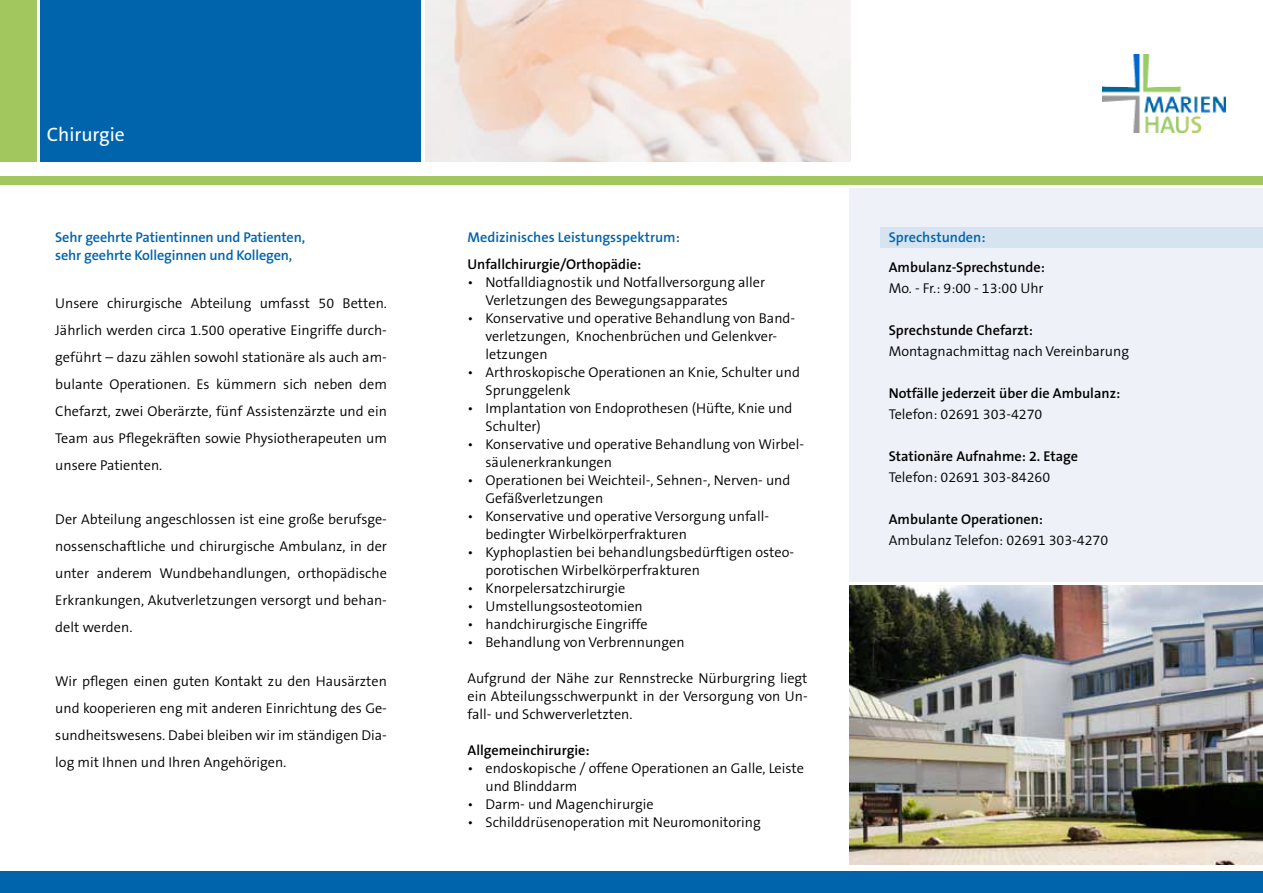
<style>
.page{position:relative;width:1263px;height:893px;background:#fff}
.page>*{position:absolute;margin:0;border:0;box-sizing:border-box;transform-origin:0 0}
.t1{font:19.5px "The Sans B5 Plain";color:#fff}
.t2{font:300 14.25px/27px "The Sans B4";color:#000}
.t3{font:600 14.25px "The Sans B6";color:#000}
.t4{font:600 14.25px/18px "The Sans B6";letter-spacing:-.01em;color:#0064ad}
</style>
<div class="page">
<div style="left:850px;top:188px;width:413px;height:393px;background:#eef1f8"></div>
<div style="left:880px;top:227px;width:383px;height:21px;background:#d6e3f0"></div>
<div style="left:0;top:0;width:36px;height:162px;background:#a2c75f"></div>
<img style="left:425px;top:0;width:425px;height:162px">
<div style="left:40px;top:0;width:381px;height:162px;background:#0064ad"></div>
<div style="left:0;top:872px;width:1263px;height:21px;background:#0064ad"></div>
<div style="left:0;top:176px;width:1263px;height:9px;background:#a2c75f"></div>
<img style="left:1103px;top:55px;width:122px;height:78px">
<img style="left:850px;top:586px;width:413px;height:278px">
<h1 class="t1" style="left:47px;top:124px;width:80px">Chirurgie</h1>
<p class="t4" style="left:55px;top:229px;width:251px">Sehr geehrte Patientinnen und Patienten, sehr geehrte Kolleginnen und Kollegen,</p>
<p class="t2" style="left:55px;top:290px;width:333px;text-align:justify">Unsere chirurgische Abteilung umfasst 50 Betten.<br>Jährlich werden circa 1.500 operative Eingriffe durch&shy;geführt – dazu zählen sowohl stationäre als auch am&shy;bulante Operationen. Es kümmern sich neben dem Chefarzt, zwei Oberärzte, fünf Assistenzärzte und ein Team aus Pflegekräften sowie Physiotherapeuten um unsere Patienten.</p>
<p class="t2" style="left:55px;top:506px;width:333px;text-align:justify">Der Abteilung angeschlossen ist eine große berufsge&shy;nossenschaftliche und chirurgische Ambulanz, in der unter anderem Wundbehandlungen, orthopädische Erkrankungen, Akutverletzungen versorgt und behan&shy;delt werden.</p>
<p class="t2" style="left:55px;top:668px;width:333px;text-align:justify">Wir pflegen einen guten Kontakt zu den Hausärzten und kooperieren eng mit anderen Einrichtung des Ge&shy;sundheitswesens. Dabei bleiben wir im ständigen Dia&shy;log mit Ihnen und Ihren Angehörigen.</p>
<p class="t4" style="left:467px;top:229px;width:214px">Medizinisches Leistungsspektrum:</p>
<p class="t3" style="left:467px;top:257px;width:175px">Unfallchirurgie/Orthopädie:</p>
<p class="t2" style="left:485px;top:274px;width:281px;line-height:18px;text-indent:-18px">• Notfalldiagnostik und Notfallversorgung aller<br>Verletzungen des Bewegungsapparates</p>
<p class="t2" style="left:485px;top:310px;width:311px;line-height:18px;text-indent:-18px">• Konservative und operative Behandlung von Band&shy;verletzungen, Knochenbrüchen und Gelenkver&shy;letzungen</p>
<p class="t2" style="left:485px;top:364px;width:316px;line-height:18px;text-indent:-18px">• Arthroskopische Operationen an Knie, Schulter und<br>Sprunggelenk</p>
<p class="t2" style="left:485px;top:400px;width:309px;line-height:18px;text-indent:-18px">• Implantation von Endoprothesen (Hüfte, Knie und<br>Schulter)</p>
<p class="t2" style="left:485px;top:436px;width:320px;line-height:18px;text-indent:-18px">• Konservative und operative Behandlung von Wirbel&shy;säulenerkrankungen</p>
<p class="t2" style="left:485px;top:472px;width:306px;line-height:18px;text-indent:-18px">• Operationen bei Weichteil-, Sehnen-, Nerven- und<br>Gefäßverletzungen</p>
<p class="t2" style="left:485px;top:508px;width:285px;line-height:18px;text-indent:-18px">• Konservative und operative Versorgung unfall&shy;bedingter Wirbelkörperfrakturen</p>
<p class="t2" style="left:485px;top:544px;width:310px;line-height:18px;text-indent:-18px">• Kyphoplastien bei behandlungsbedürftigen osteo&shy;porotischen Wirbelkörperfrakturen</p>
<p class="t2" style="left:467px;top:575px;width:159px">• Knorpelersatzchirurgie</p>
<p class="t2" style="left:467px;top:593px;width:177px">• Umstellungsosteotomien</p>
<p class="t2" style="left:467px;top:611px;width:182px">• handchirurgische Eingriffe</p>
<p class="t2" style="left:467px;top:629px;width:219px">• Behandlung von Verbrennungen</p>
<p class="t2" style="left:467px;top:670px;width:342px;line-height:18px;text-align:justify">Aufgrund der Nähe zur Rennstrecke Nürburgring liegt ein Abteilungsschwerpunkt in der Versorgung von Un&shy;fall- und Schwerverletzten.</p>
<p class="t3" style="left:467px;top:743px;width:124px">Allgemeinchirurgie:</p>
<p class="t2" style="left:485px;top:760px;width:320px;line-height:18px;text-indent:-18px">• endoskopische / offene Operationen an Galle, Leiste und Blinddarm</p>
<p class="t2" style="left:467px;top:791px;width:188px">• Darm- und Magenchirurgie</p>
<p class="t2" style="left:467px;top:809px;width:295px">• Schilddrüsenoperation mit Neuromonitoring</p>
<p class="t4" style="left:889px;top:229px;width:98px">Sprechstunden:</p>
<p class="t3" style="left:889px;top:260px;width:158px">Ambulanz-Sprechstunde:</p>
<p class="t2" style="left:889px;top:275px;width:156px">Mo. - Fr.: 9:00 - 13:00 Uhr</p>
<p class="t3" style="left:889px;top:323px;width:146px">Sprechstunde Chefarzt:</p>
<p class="t2" style="left:889px;top:338px;width:242px">Montagnachmittag nach Vereinbarung</p>
<p class="t3" style="left:889px;top:386px;width:233px">Notfälle jederzeit über die Ambulanz:</p>
<p class="t2" style="left:889px;top:401px;width:155px">Telefon: 02691 303-4270</p>
<p class="t3" style="left:889px;top:449px;width:191px">Stationäre Aufnahme: 2. Etage</p>
<p class="t2" style="left:889px;top:464px;width:163px">Telefon: 02691 303-84260</p>
<p class="t3" style="left:889px;top:512px;width:156px">Ambulante Operationen:</p>
<p class="t2" style="left:889px;top:527px;width:221px">Ambulanz Telefon: 02691 303-4270</p>
</div>
